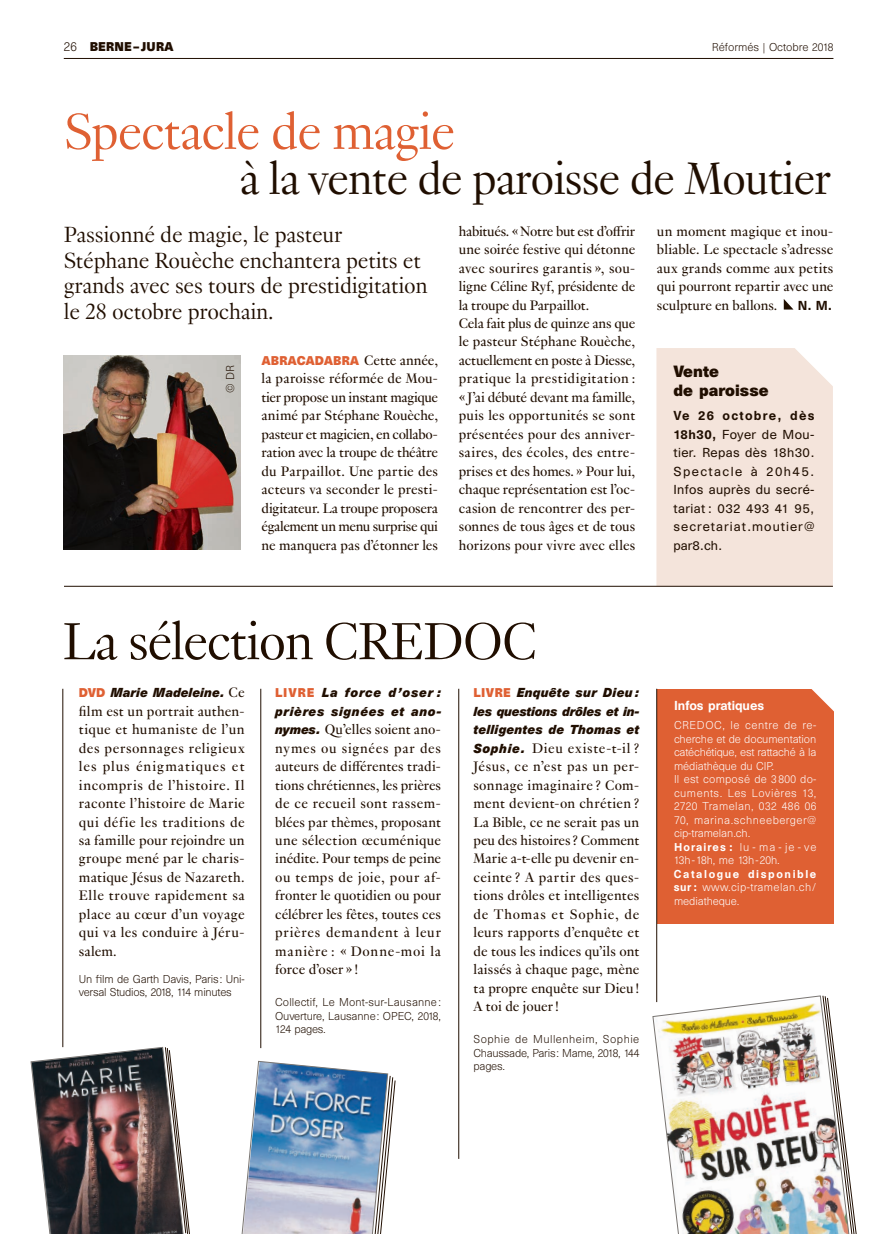
<style>
.page{position:relative;width:893px;height:1234px;background:#fff}
.page>*{position:absolute;margin:0;border:0;box-sizing:border-box;transform-origin:0 0}
.t1{font:300 57px "Genath";letter-spacing:-.03em;color:#200e00}
.t2{font:300 55.5px "Genath";letter-spacing:-.025em;color:#df6033}
.t3{font:300 49.5px "Genath";letter-spacing:-.025em;color:#200e00}
.t4{font:300 24px/25.5px "Genath";letter-spacing:-.01em;color:#200e00}
.t5{font:15px/18.5px "Genath";letter-spacing:.005em;color:#200e00;text-align:justify}
.t6{font:700 15px/18.5px "Unica SB";color:#200e00}
.t7{font:12px/18.5px "Unica SB";letter-spacing:.035em;color:#200e00;text-align:justify}
.t8{font:italic 700 12px/18.5px "Unica SB";letter-spacing:.02em;color:#200e00;text-align:justify}
.t9{font:italic 700 12px/18.5px "Unica SB";letter-spacing:.055em;color:#200e00}
.t10{font:500 12px "Unica SB";color:#fff}
.t11{font:500 12px "Unica SB";color:#200e00}
.t12{font:700 11.7px "Unica SB";letter-spacing:-.01em;color:#df6033}
.t13{font:700 11.7px "Unica SB";color:#200e00}
.t14{font:300 10.5px/13.5px "Unica SB";letter-spacing:.01em;color:#fff}
.t15{font:300 10.5px/13.5px "Unica SB";letter-spacing:-.015em;color:#200e00;text-align:justify}
.s1{font-weight:300;font-size:12px}
.s2{font-family:"Genath";font-weight:400;font-size:15px;color:#200e00}
.s3{font-weight:500}
.s4{font-style:normal;font-size:11.7px;color:#df6033}
.s5{font-family:"Genath";font-weight:400;font-style:normal;font-size:15px}
.s6{font-family:"Unica SB";font-weight:700;font-style:italic;font-size:12px}
</style>
<div class="page">
<div style="left:657px;top:688px;width:176px;height:235px;background:#df6033"></div>
<svg style="left:810px;top:688px;width:24px;height:24px"></svg>
<hr style="left:458px;top:688px;width:1px;height:470px;background:#200e00">
<hr style="left:261px;top:688px;width:1px;height:359px;background:#200e00">
<hr style="left:63px;top:688px;width:1px;height:358px;background:#200e00">
<img style="left:241px;top:1060px;width:155px;height:173px">
<img style="left:652px;top:995px;width:170px;height:238px">
<img style="left:822px;top:995px;width:35px;height:238px">
<img style="left:31px;top:1046px;width:159px;height:187px">
<hr style="left:656px;top:688px;width:1px;height:313px;background:#200e00">
<div style="left:656px;top:348px;width:177px;height:238px;background:#f4e4db"></div>
<hr style="left:64px;top:586px;width:769px;height:1px;background:#200e00">
<svg style="left:784px;top:299px;width:9px;height:10px"></svg>
<img style="left:64px;top:355px;width:176px;height:194px">
<hr style="left:64px;top:58px;width:769px;height:1px;background:#200e00">
<p class="t13" style="left:64px;top:39px;width:111px"><span class="s1">26</span> BERNE – JURA</p>
<p class="t15" style="left:712px;top:41px;width:123px">Réformés | Octobre 2018</p>
<h2 class="t2" style="left:64px;top:92px;width:393px">Spectacle de magie</h2>
<h3 class="t3" style="left:239px;top:143px;width:593px">à la vente de paroisse de Moutier</h3>
<h3 class="t4" style="left:64px;top:220px;width:366px">Passionné de magie, le pasteur Stéphane Rouèche enchantera petits et grands avec ses tours de prestidigitation le 28 octobre prochain.</h3>
<p class="t5" style="left:459px;top:220px;width:178px;text-align:left">habitués. « Notre but est d’offrir une soirée festive qui détonne avec sourires garantis », sou&shy;ligne Céline Ryf, présidente de la troupe du Parpaillot.<br>Cela fait plus de quinze ans que le pasteur Stéphane Rouèche, actuellement en poste à Diesse, pratique la prestidigitation : « J’ai débuté devant ma famille, puis les opportunités se sont présentées pour des anniver&shy;saires, des écoles, des entre&shy;prises et des homes. » Pour lui, chaque représentation est l’oc&shy;casion de rencontrer des per&shy;sonnes de tous âges et de tous horizons pour vivre avec elles</p>
<p class="t5" style="left:657px;top:220px;width:178px">un moment magique et inou&shy;bliable. Le spectacle s’adresse aux grands comme aux petits qui pourront repartir avec une sculpture en ballons.</p>
<p class="t11" style="left:798px;top:297px;width:36px">N. M.</p>
<p class="t12" style="left:261px;top:353px;width:178px">ABRACADABRA <span class="s2">Cette année,</span></p>
<p class="t5" style="left:261px;top:368px;width:178px">la paroisse réformée de Mou&shy;tier propose un instant magique animé par Stéphane Rouèche, pasteur et magicien, en collabo&shy;ration avec la troupe de théâtre du Parpaillot. Une partie des acteurs va seconder le presti&shy;digitateur. La troupe proposera également un menu surprise qui ne manquera pas d’étonner les</p>
<p class="t15" style="left:224px;top:393px;width:30px;rotate:-90deg">© DR</p>
<p class="t6" style="left:673px;top:364px;width:97px">Vente<br>de paroisse</p>
<p class="t7" style="left:673px;top:407px;width:143px"><span class="s3">Ve 26 octobre, dès 18h30,</span> Foyer de Mou&shy;tier. Repas dès 18h30.<br>Spectacle à 20h45.<br>Infos auprès du secré&shy;tariat : 032 493 41 95, secretariat.moutier@ par8.ch.</p>
<h1 class="t1" style="left:63px;top:601px;width:476px">La sélection CREDOC</h1>
<p class="t8" style="left:79px;top:684px;width:167px"><span class="s4">DVD</span> Marie Madeleine. <span class="s5">Ce</span></p>
<p class="t5" style="left:79px;top:700px;width:167px">film est un portrait authen&shy;tique et humaniste de l’un des personnages religieux les plus énigmatiques et incompris de l’histoire. Il raconte l’histoire de Marie qui défie les traditions de sa famille pour rejoindre un groupe mené par le charis&shy;matique Jésus de Nazareth.<br>Elle trouve rapidement sa place au cœur d’un voyage qui va les conduire à Jéru&shy;salem.</p>
<p class="t15" style="left:79px;top:972px;width:167px">Un film de Garth Davis, Paris: Uni&shy;versal Studios, 2018, 114 minutes</p>
<p class="t9" style="left:275px;top:684px;width:167px"><span class="s4">LIVRE</span> La force d’oser : prières signées et ano-</p>
<p class="t5" style="left:275px;top:719px;width:167px"><span class="s6">nymes.</span> Qu’elles soient ano&shy;nymes ou signées par des auteurs de différentes tradi&shy;tions chrétiennes, les prières de ce recueil sont rassem&shy;blées par thèmes, proposant une sélection œcuménique inédite. Pour temps de peine ou temps de joie, pour af&shy;fronter le quotidien ou pour célébrer les fêtes, toutes ces prières demandent à leur manière : « Donne-moi la force d’oser » !</p>
<p class="t15" style="left:275px;top:995px;width:167px">Collectif, Le Mont-sur-Lausanne:<br>Ouverture, Lausanne: OPEC, 2018, 124 pages.</p>
<p class="t8" style="left:473px;top:684px;width:167px"><span class="s4">LIVRE</span> Enquête sur Dieu : les questions drôles et in&shy;telligentes de Thomas et</p>
<p class="t5" style="left:473px;top:737px;width:167px"><span class="s6">Sophie.</span> Dieu existe-t-il ?<br>Jésus, ce n’est pas un per&shy;sonnage imaginaire ? Com&shy;ment devient-on chrétien ?<br>La Bible, ce ne serait pas un peu des histoires ? Comment Marie a-t-elle pu devenir en&shy;ceinte ? A partir des ques&shy;tions drôles et intelligentes de Thomas et Sophie, de leurs rapports d’enquête et de tous les indices qu’ils ont laissés à chaque page, mène ta propre enquête sur Dieu !<br>A toi de jouer !</p>
<p class="t15" style="left:473px;top:1032px;width:167px">Sophie de Mullenheim, Sophie Chaussade, Paris: Mame, 2018, 144 pages.</p>
<p class="t10" style="left:674px;top:697px;width:92px">Infos pratiques</p>
<p class="t14" style="left:674px;top:718px;width:144px">CREDOC, le centre de re&shy;cherche et de documentation catéchétique, est rattaché à la médiathèque du CIP.<br>Il est composé de 3 800 do&shy;cuments. Les Lovières 13,<br>2720 Tramelan, 032 486 06<br>70, marina.schneeberger@ cip-tramelan.ch.<br><span class="s3">Horaires :</span> lu - ma - je - ve<br>13h-18h, me 13h-20h.</p>
<p class="t14" style="left:674px;top:867px;width:144px;text-align:justify"><span class="s3">Catalogue disponible sur :</span> www.cip-tramelan.ch/ mediatheque.</p>
</div>
